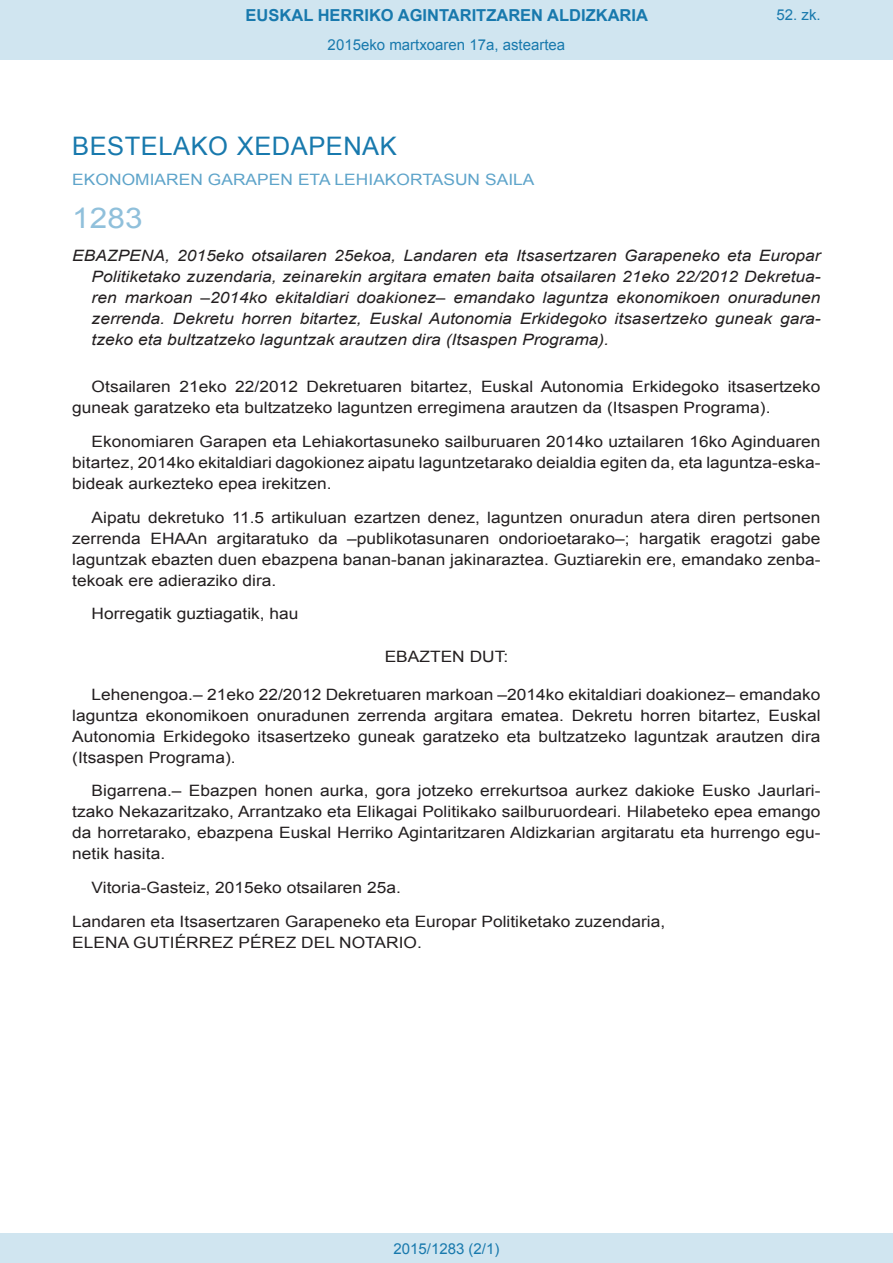
<style>
.page{position:relative;width:893px;height:1263px;background:#fff}
.page>*{position:absolute;margin:0;border:0;box-sizing:border-box;transform-origin:0 0}
.BOPVOrden{font:28.5px "Arial";color:#90c0db;scale:1.11 1}
.BOPVSeccion{font:25.5px "Arial";letter-spacing:.02em;color:#1879ad}
.t1{font:700 16.5px "Arial";color:#1879ad}
.BOPVDetalle{font:15.6px/21px "Arial";color:#231f20;text-align:justify;scale:1.11 1}
.BOPVTitulo{font:italic 15.6px/21px "Arial";color:#231f20;text-align:justify;scale:1.11 1}
.BOPVFirmaPuesto{font:15.6px "Arial";color:#231f20;scale:1.11 1}
.BOPVOrganismo{font:15.6px "Arial";letter-spacing:.005em;color:#5ea4ca;scale:1.11 1}
.BOPVFirmaLugFec{font:15.6px "Arial";color:#231f20;scale:1.11 1}
.BOPVFirmaNombre{font:15.6px "Arial";color:#231f20;scale:1.11 1}
.BOPVClave{font:15.6px "Arial";color:#231f20;scale:1.11 1}
.Paginacion_Centro{font:15px "Arial";color:#1879ad}
</style>
<div class="page">
<div style="left:0;top:0;width:893px;height:60px;background:#d0e5f0"></div>
<div style="left:0;top:1233px;width:893px;height:30px;background:#d0e5f0"></div>
<p class="t1" style="left:246px;top:4px;width:404px">EUSKAL HERRIKO AGINTARITZAREN ALDIZKARIA</p>
<p class="Paginacion_Centro" style="left:328px;top:35px;width:239px">2015eko martxoaren 17a, asteartea</p>
<p class="Paginacion_Centro" style="left:776px;top:5px;width:46px">52. zk.</p>
<p class="BOPVSeccion" style="left:72px;top:129px;width:326px">BESTELAKO XEDAPENAK</p>
<p class="BOPVOrganismo" style="left:72px;top:169px;width:418px">EKONOMIAREN GARAPEN ETA LEHIAKORTASUN SAILA</p>
<p class="BOPVOrden" style="left:72px;top:199px;width:65px">1283</p>
<p class="BOPVTitulo" style="left:92px;top:246px;width:658px;text-indent:-19px">EBAZPENA, 2015eko otsailaren 25ekoa, Landaren eta Itsasertzaren Garapeneko eta Europar Politiketako zuzendaria, zeinarekin argitara ematen baita otsailaren 21eko 22/2012 Dekretua&shy;ren markoan –2014ko ekitaldiari doakionez– emandako laguntza ekonomikoen onuradunen zerrenda. Dekretu horren bitartez, Euskal Autonomia Erkidegoko itsasertzeko guneak gara&shy;tzeko eta bultzatzeko laguntzak arautzen dira (Itsaspen Programa).</p>
<p class="BOPVDetalle" style="left:72px;top:376px;width:676px;text-indent:19px">Otsailaren 21eko 22/2012 Dekretuaren bitartez, Euskal Autonomia Erkidegoko itsasertzeko guneak garatzeko eta bultzatzeko laguntzen erregimena arautzen da (Itsaspen Programa).</p>
<p class="BOPVDetalle" style="left:72px;top:431px;width:676px;text-indent:19px">Ekonomiaren Garapen eta Lehiakortasuneko sailburuaren 2014ko uztailaren 16ko Aginduaren bitartez, 2014ko ekitaldiari dagokionez aipatu laguntzetarako deialdia egiten da, eta laguntza-eska&shy;bideak aurkezteko epea irekitzen.</p>
<p class="BOPVDetalle" style="left:72px;top:507px;width:676px;text-indent:19px">Aipatu dekretuko 11.5 artikuluan ezartzen denez, laguntzen onuradun atera diren pertsonen zerrenda EHAAn argitaratuko da –publikotasunaren ondorioetarako–; hargatik eragotzi gabe laguntzak ebazten duen ebazpena banan-banan jakinaraztea. Guztiarekin ere, emandako zenba&shy;tekoak ere adieraziko dira.</p>
<p class="BOPVDetalle" style="left:92px;top:603px;width:188px">Horregatik guztiagatik, hau</p>
<p class="BOPVClave" style="left:385px;top:646px;width:113px">EBAZTEN DUT:</p>
<p class="BOPVDetalle" style="left:72px;top:684px;width:676px;text-indent:19px">Lehenengoa.– 21eko 22/2012 Dekretuaren markoan –2014ko ekitaldiari doakionez– emandako laguntza ekonomikoen onuradunen zerrenda argitara ematea. Dekretu horren bitartez, Euskal Autonomia Erkidegoko itsasertzeko guneak garatzeko eta bultzatzeko laguntzak arautzen dira (Itsaspen Programa).</p>
<p class="BOPVDetalle" style="left:72px;top:780px;width:676px;text-indent:19px">Bigarrena.– Ebazpen honen aurka, gora jotzeko errekurtsoa aurkez dakioke Eusko Jaurlari&shy;tzako Nekazaritzako, Arrantzako eta Elikagai Politikako sailburuordeari. Hilabeteko epea emango da horretarako, ebazpena Euskal Herriko Agintaritzaren Aldizkarian argitaratu eta hurrengo egu&shy;netik hasita.</p>
<p class="BOPVFirmaLugFec" style="left:92px;top:877px;width:280px">Vitoria-Gasteiz, 2015eko otsailaren 25a.</p>
<p class="BOPVFirmaPuesto" style="left:72px;top:911px;width:536px">Landaren eta Itsasertzaren Garapeneko eta Europar Politiketako zuzendaria,</p>
<p class="BOPVFirmaNombre" style="left:72px;top:932px;width:317px">ELENA GUTIÉRREZ PÉREZ DEL NOTARIO.</p>
<p class="Paginacion_Centro" style="left:393px;top:1238px;width:107px">2015/1283 (2/1)</p>
</div>
